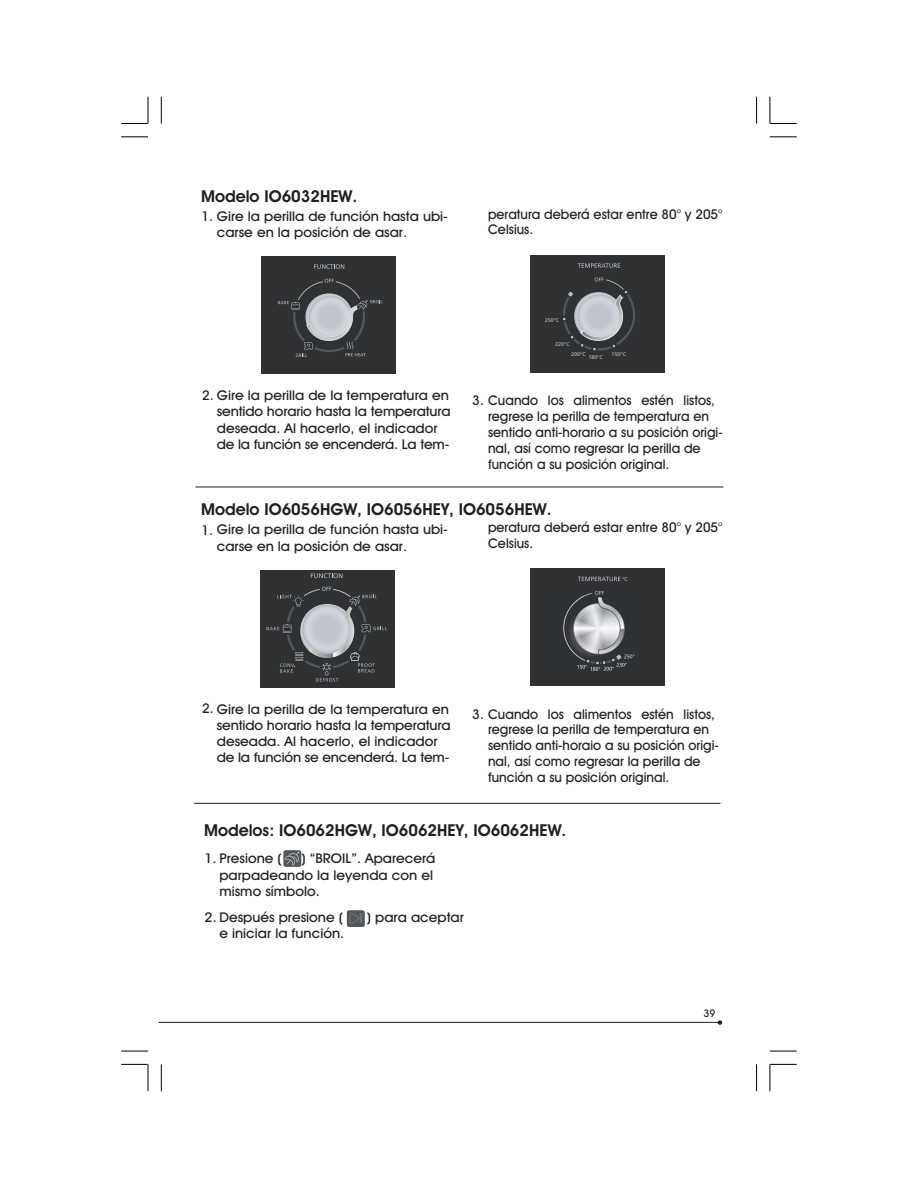
<style>
.page{position:relative;width:918px;height:1188px;background:#fff}
.page>*{position:absolute;margin:0;border:0;box-sizing:border-box;transform-origin:0 0}
.t1{font:600 16.5px "Avant Garde IT Cby BT";color:#231f20}
.t2{font:500 13.5px/15.9px "Avant Garde IT Cby BT";color:#231f20}
.t3{font:500 13.5px/16.2px "Avant Garde IT Cby BT";color:#231f20;scale:1.06 1}
.t4{font:500 10.5px "Avant Garde IT Cby BT";color:#231f20}
.t5{font:5.4px "Frutiger";color:#bdc0c2}
</style>
<div class="page">
<svg style="left:718px;top:1020px;width:4px;height:5px"></svg>
<hr style="left:158px;top:1022px;width:562px;height:1px;background:#231f20">
<svg style="left:770px;top:136px;width:27px;height:2px"></svg>
<svg style="left:770px;top:1051px;width:27px;height:1px"></svg>
<svg style="left:121px;top:136px;width:27px;height:2px"></svg>
<svg style="left:121px;top:1051px;width:27px;height:1px"></svg>
<svg style="left:756px;top:97px;width:1px;height:27px"></svg>
<svg style="left:769px;top:97px;width:28px;height:27px"></svg>
<svg style="left:756px;top:1064px;width:1px;height:27px"></svg>
<svg style="left:769px;top:1064px;width:28px;height:27px"></svg>
<svg style="left:161px;top:97px;width:1px;height:27px"></svg>
<svg style="left:121px;top:97px;width:28px;height:27px"></svg>
<svg style="left:161px;top:1064px;width:1px;height:27px"></svg>
<svg style="left:121px;top:1064px;width:28px;height:27px"></svg>
<hr style="left:194px;top:803px;width:527px;height:1px;background:#231f20">
<hr style="left:196px;top:487px;width:528px;height:1px;background:#231f20">
<div style="left:262px;top:256px;width:134px;height:118px;background:#2f3133"></div>
<div style="left:530px;top:255px;width:134px;height:118px;background:#2f3133"></div>
<svg style="left:314px;top:264px;width:30px;height:5px"></svg>
<svg style="left:578px;top:263px;width:42px;height:5px"></svg>
<svg style="left:278px;top:279px;width:105px;height:78px"></svg>
<svg style="left:563px;top:278px;width:72px;height:73px"></svg>
<div style="left:530px;top:568px;width:134px;height:118px;background:#2f3133"></div>
<div style="left:260px;top:570px;width:135px;height:117px;background:#2f3133"></div>
<svg style="left:347px;top:910px;width:18px;height:17px"></svg>
<svg style="left:283px;top:850px;width:18px;height:17px"></svg>
<svg style="left:311px;top:573px;width:31px;height:5px"></svg>
<svg style="left:267px;top:587px;width:120px;height:95px"></svg>
<svg style="left:578px;top:577px;width:42px;height:4px"></svg>
<svg style="left:577px;top:591px;width:57px;height:80px"></svg>
<img style="left:563px;top:596px;width:22px;height:65px">
<p class="t1" style="left:201px;top:190px;width:158px">Modelo IO6032HEW.</p>
<p class="t3" style="left:217px;top:226px;width:181px">carse en la posición de asar.</p>
<p class="t2" style="left:201px;top:210px;width:248px">1. Gire la perilla de función hasta ubi-</p>
<p class="t2" style="left:488px;top:207px;width:236px">peratura deberá estar entre 80° y 205°<br>Celsius.</p>
<p class="t5" style="left:545px;top:318px;width:16px">250°C</p>
<p class="t5" style="left:555px;top:341px;width:16px">220°C</p>
<p class="t5" style="left:571px;top:352px;width:16px">200°C</p>
<p class="t5" style="left:588px;top:355px;width:16px">180°C</p>
<p class="t5" style="left:612px;top:352px;width:16px">150°C</p>
<p class="t2" style="left:202px;top:389px;width:248px">2. Gire la perilla de la temperatura en</p>
<p class="t2" style="left:472px;top:394px;width:244px">3. Cuando los alimentos estén listos,</p>
<p class="t3" style="left:217px;top:405px;width:222px">sentido horario hasta la temperatura deseada. Al hacerlo, el indicador de la función se encenderá. La tem-</p>
<p class="t2" style="left:488px;top:410px;width:236px">regrese la perilla de temperatura en sentido anti-horario a su posición origi&shy;nal, así como regresar la perilla de función a su posición original.</p>
<p class="t1" style="left:201px;top:504px;width:352px">Modelo IO6056HGW, IO6056HEY, IO6056HEW.</p>
<p class="t3" style="left:217px;top:539px;width:181px">carse en la posición de asar.</p>
<p class="t2" style="left:488px;top:521px;width:236px">peratura deberá estar entre 80° y 205°<br>Celsius.</p>
<p class="t2" style="left:201px;top:523px;width:248px">1. Gire la perilla de función hasta ubi-</p>
<p class="t5" style="left:622px;top:577px;width:7px">°C</p>
<p class="t2" style="left:202px;top:702px;width:248px">2. Gire la perilla de la temperatura en</p>
<p class="t2" style="left:472px;top:707px;width:244px">3. Cuando los alimentos estén listos,</p>
<p class="t3" style="left:217px;top:718px;width:222px">sentido horario hasta la temperatura deseada. Al hacerlo, el indicador de la función se encenderá. La tem-</p>
<p class="t2" style="left:488px;top:723px;width:232px">regrese la perilla de temperatura en sentido anti-horaio a su posición origi&shy;nal, así como regresar la perilla de función a su posición original.</p>
<p class="t1" style="left:204px;top:824px;width:364px">Modelos: IO6062HGW, IO6062HEY, IO6062HEW.</p>
<p class="t3" style="left:205px;top:852px;width:74px">1. Presione (</p>
<p class="t3" style="left:219px;top:852px;width:205px;text-indent:83px">) “BROIL”. Aparecerá parpadeando la leyenda con el mismo símbolo.</p>
<p class="t3" style="left:205px;top:910px;width:132px">2. Después presione (</p>
<p class="t3" style="left:367px;top:910px;width:93px">) para aceptar</p>
<p class="t3" style="left:219px;top:927px;width:119px">e iniciar la función.</p>
<p class="t4" style="left:703px;top:1010px;width:14px">39</p>
</div>
